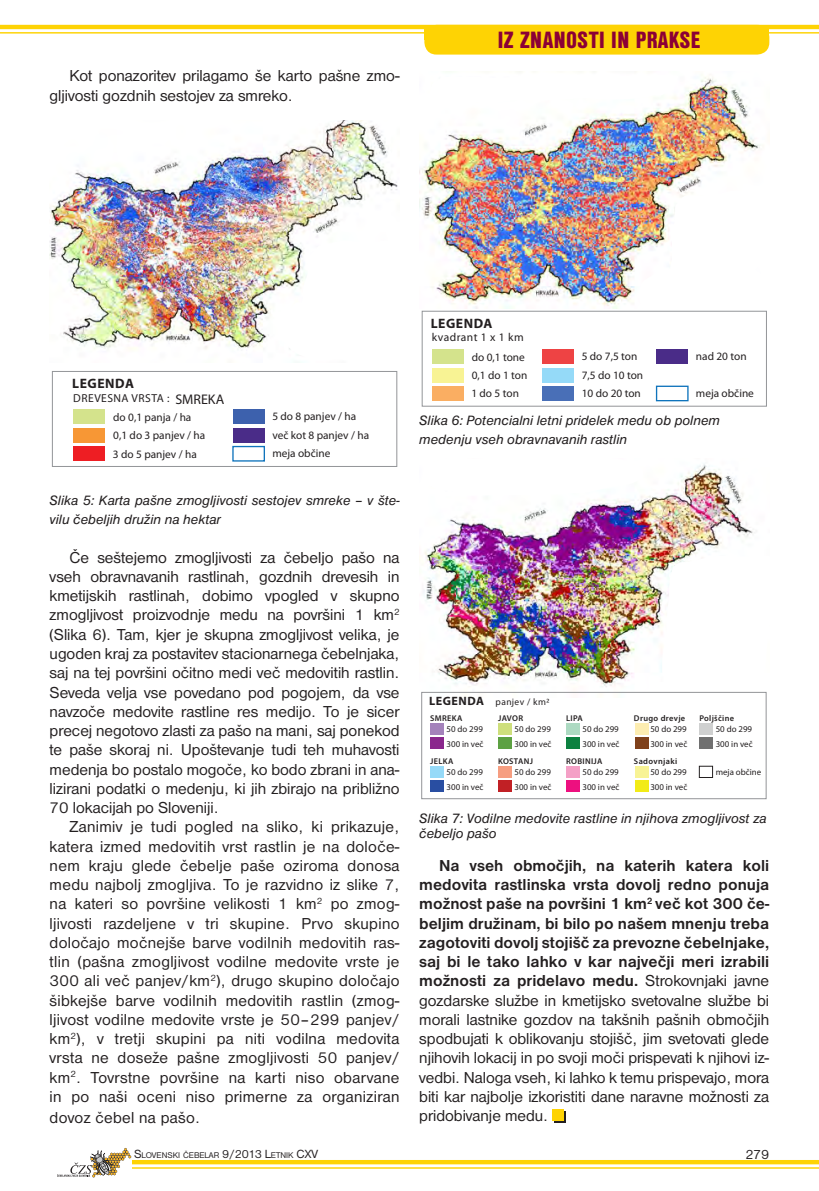
<style>
.page{position:relative;width:819px;height:1191px;background:#fff}
.page>*{position:absolute;margin:0;border:0;box-sizing:border-box;transform-origin:0 0}
.t1{font:24.5px "Nimbus San DCE Blac Cond";letter-spacing:.015em;color:#8b0036}
.t2{font:16.45px/19.2px "Nimbus San DCE";color:#231f20;text-align:justify}
.t3{font:16.45px "Nimbus San DCE";letter-spacing:.02em;color:#231f20}
.t4{font:italic 14px/19.2px "Nimbus San DCE";color:#231f20}
.t5{font:14px "Myriad Pro";color:#231f20}
.t6{font:14px "Nimbus San DCE";color:#231f20}
.t7{font:700 13.65px "Myriad Pro";letter-spacing:.04em;color:#231f20}
.t8{font:11.55px "Myriad Pro";letter-spacing:.04em;color:#231f20}
.t9{font:11.38px/18.4px "Myriad Pro";color:#231f20}
.t10{font:9.45px "Myriad Pro";letter-spacing:.04em;color:#231f20}
.t11{font:8.92px/14.3px "Myriad Pro";color:#231f20}
.t12{font:8.58px "Nimbus San DCE";color:#231f20}
.t13{font:600 8.4px "Myriad Pro";letter-spacing:.04em;color:#231f20}
.s1{font-weight:700;font-size:12.08px}
.s2{font-weight:700}
.s3{font-size:12.25px}
</style>
<div class="page">
<hr style="left:81px;top:1160px;width:738px;height:4px;background:#fed304">
<hr style="left:81px;top:1167px;width:738px;height:1px;background:#fed304">
<svg style="left:57px;top:1148px;width:74px;height:29px"></svg>
<div style="left:424px;top:25px;width:345px;height:30px;background:#fed304;border-radius:12px"></div>
<hr style="left:0;top:25px;width:819px;height:4px;background:#fed304">
<hr style="left:0;top:32px;width:819px;height:2px;background:#fed304">
<div style="left:424px;top:25px;width:345px;height:15px;background:#fed304"></div>
<img style="left:419px;top:71px;width:341px;height:237px">
<svg style="left:429px;top:74px;width:249px;height:31px"></svg>
<img style="left:50px;top:121px;width:348px;height:229px">
<div style="left:74px;top:409px;width:31px;height:15px;background:#d4e38c"></div>
<div style="left:74px;top:428px;width:31px;height:14px;background:#f79735"></div>
<div style="left:74px;top:446px;width:31px;height:15px;background:#ee1e23"></div>
<div style="left:233px;top:409px;width:31px;height:15px;background:#3d61ad"></div>
<div style="left:233px;top:428px;width:31px;height:14px;background:#4a2c88"></div>
<div style="left:232px;top:446px;width:33px;height:15px;border:1px solid #1074bc"></div>
<div style="left:52px;top:371px;width:345px;height:96px;border:1px solid #939598"></div>
<img style="left:419px;top:464px;width:334px;height:228px">
<svg style="left:424px;top:464px;width:219px;height:32px"></svg>
<div style="left:554px;top:1111px;width:11px;height:11px;background:#fed304"></div>
<div style="left:552px;top:1109px;width:11px;height:11px;background:#fed304"></div>
<svg style="left:278px;top:234px;width:146px;height:132px"></svg>
<svg style="left:638px;top:186px;width:129px;height:148px"></svg>
<svg style="left:638px;top:555px;width:129px;height:190px"></svg>
<div style="left:432px;top:349px;width:31px;height:15px;background:#d4e38c"></div>
<div style="left:432px;top:368px;width:31px;height:14px;background:#f8f394"></div>
<div style="left:432px;top:386px;width:31px;height:15px;background:#faae62"></div>
<div style="left:542px;top:349px;width:31px;height:15px;background:#ee4344"></div>
<div style="left:542px;top:368px;width:31px;height:14px;background:#95daf8"></div>
<div style="left:542px;top:386px;width:31px;height:15px;background:#496fb7"></div>
<div style="left:422px;top:311px;width:344px;height:95px;border:1px solid #939598"></div>
<div style="left:656px;top:349px;width:32px;height:15px;background:#4a2c88"></div>
<div style="left:656px;top:385px;width:32px;height:16px;border:1px solid #1074bc"></div>
<div style="left:430px;top:723px;width:13px;height:11px;background:#a482bb"></div>
<div style="left:430px;top:737px;width:13px;height:12px;background:#8a278d"></div>
<div style="left:430px;top:766px;width:13px;height:11px;background:#96daf8"></div>
<div style="left:430px;top:780px;width:13px;height:12px;background:#294ea2"></div>
<div style="left:498px;top:723px;width:13px;height:11px;background:#cedf7c"></div>
<div style="left:498px;top:737px;width:13px;height:12px;background:#5da143"></div>
<div style="left:498px;top:766px;width:13px;height:11px;background:#f69e81"></div>
<div style="left:498px;top:780px;width:13px;height:12px;background:#c12025"></div>
<div style="left:566px;top:723px;width:13px;height:11px;background:#addac2"></div>
<div style="left:566px;top:737px;width:13px;height:12px;background:#0c8140"></div>
<div style="left:566px;top:766px;width:13px;height:11px;background:#f4a0c6"></div>
<div style="left:566px;top:780px;width:13px;height:12px;background:#ed107f"></div>
<div style="left:635px;top:723px;width:13px;height:11px;background:#fdedb1"></div>
<div style="left:635px;top:737px;width:13px;height:12px;background:#7f411b"></div>
<div style="left:635px;top:766px;width:13px;height:11px;background:#f8f395"></div>
<div style="left:635px;top:780px;width:13px;height:12px;background:#f2eb17"></div>
<div style="left:421px;top:692px;width:345px;height:107px;border:1px solid #939598"></div>
<div style="left:699px;top:723px;width:13px;height:11px;background:#cfd0d0"></div>
<div style="left:699px;top:737px;width:13px;height:12px;background:#707070"></div>
<div style="left:699px;top:766px;width:14px;height:12px;border:1px solid #231f20"></div>
<p class="t2" style="left:50px;top:66px;width:351px;text-indent:20px">Kot ponazoritev prilagamo še karto pašne zmo&shy;gljivosti gozdnih sestojev za smreko.</p>
<h1 class="t1" style="left:497px;top:26px;width:204px">IZ ZNANOSTI IN PRAKSE</h1>
<p class="t7" style="left:72px;top:374px;width:63px">LEGENDA</p>
<p class="t8" style="left:73px;top:390px;width:132px">DREVESNA VRSTA : JELKA</p>
<p class="t9" style="left:113px;top:408px;width:94px">do 0,1 panja / ha<br>0,1 do 3 panjev / ha<br>3 do 5 panjev / ha</p>
<p class="t9" style="left:272px;top:407px;width:98px">5 do 8 panjev / ha več kot 8 panjev / ha meja občine</p>
<p class="t5" style="left:175px;top:390px;width:50px">SMREKA</p>
<p class="t4" style="left:50px;top:491px;width:351px">Slika 5: Karta pašne zmogljivosti sestojev smreke – v šte&shy;vilu čebeljih družin na hektar</p>
<p class="t2" style="left:50px;top:548px;width:351px;text-indent:20px">Če seštejemo zmogljivosti za čebeljo pašo na vseh obravnavanih rastlinah, gozdnih drevesih in kmetijskih rastlinah, dobimo vpogled v skupno zmogljivost proizvodnje medu na površini 1 km<sup>2 </sup>(Slika 6). Tam, kjer je skupna zmogljivost velika, je ugoden kraj za postavitev stacionarnega čebelnjaka, saj na tej površini očitno medi več medovitih rastlin.<br>Seveda velja vse povedano pod pogojem, da vse navzoče medovite rastline res medijo. To je sicer precej negotovo zlasti za pašo na mani, saj ponekod te paše skoraj ni. Upoštevanje tudi teh muhavosti medenja bo postalo mogoče, ko bodo zbrani in ana&shy;lizirani podatki o medenju, ki jih zbirajo na približno 70 lokacijah po Sloveniji.</p>
<p class="t2" style="left:50px;top:817px;width:351px;text-indent:20px">Zanimiv je tudi pogled na sliko, ki prikazuje, katera izmed medovitih vrst rastlin je na določe&shy;nem kraju glede čebelje paše oziroma donosa medu najbolj zmogljiva. To je razvidno iz slike 7, na kateri so površine velikosti 1 km<sup>2</sup> po zmog&shy;ljivosti razdeljene v tri skupine. Prvo skupino določajo močnejše barve vodilnih medovitih ras&shy;tlin (pašna zmogljivost vodilne medovite vrste je 300 ali več panjev/km<sup>2</sup>), drugo skupino določajo šibkejše barve vodilnih medovitih rastlin (zmog&shy;ljivost vodilne medovite vrste je 50–299 panjev/ km<sup>2</sup>), v tretji skupini pa niti vodilna medovita vrsta ne doseže pašne zmogljivosti 50 panjev/ km<sup>2</sup>. Tovrstne površine na karti niso obarvane in po naši oceni niso primerne za organiziran</p>
<p class="t3" style="left:50px;top:1108px;width:152px">dovoz čebel na pašo.</p>
<p class="t7" style="left:430px;top:314px;width:63px">LEGENDA</p>
<p class="t8" style="left:431px;top:330px;width:94px">kvadrant 1 x 1 km</p>
<p class="t9" style="left:471px;top:347px;width:57px">do 0,1 tone<br>0,1 do 1 ton<br>1 do 5 ton</p>
<p class="t9" style="left:581px;top:347px;width:63px">5 do 7,5 ton<br>7,5 do 10 ton<br>10 do 20 ton</p>
<p class="t9" style="left:696px;top:347px;width:52px">nad 20 ton</p>
<p class="t9" style="left:696px;top:384px;width:59px">meja občine</p>
<p class="t4" style="left:419px;top:411px;width:302px">Slika 6: Potencialni letni pridelek medu ob polnem medenju vseh obravnavanih rastlin</p>
<p class="t10" style="left:429px;top:696px;width:121px"><span class="s1">LEGENDA</span> panjev / km2</p>
<p class="t13" style="left:430px;top:712px;width:34px">SMREKA</p>
<p class="t11" style="left:446px;top:722px;width:38px">50 do 299<br>300 in več</p>
<p class="t13" style="left:430px;top:755px;width:25px">JELKA</p>
<p class="t11" style="left:446px;top:765px;width:38px">50 do 299<br>300 in več</p>
<p class="t13" style="left:498px;top:712px;width:27px">JAVOR</p>
<p class="t11" style="left:514px;top:722px;width:38px">50 do 299<br>300 in več</p>
<p class="t13" style="left:498px;top:755px;width:36px">KOSTANJ</p>
<p class="t11" style="left:514px;top:765px;width:38px">50 do 299<br>300 in več</p>
<p class="t13" style="left:566px;top:712px;width:18px">LIPA</p>
<p class="t11" style="left:582px;top:722px;width:38px">50 do 299<br>300 in več</p>
<p class="t13" style="left:566px;top:755px;width:38px">ROBINIJA</p>
<p class="t11" style="left:582px;top:765px;width:38px">50 do 299<br>300 in več</p>
<p class="t13" style="left:634px;top:712px;width:53px">Drugo drevje</p>
<p class="t11" style="left:650px;top:722px;width:38px">50 do 299<br>300 in več</p>
<p class="t13" style="left:634px;top:755px;width:45px">Sadovnjaki</p>
<p class="t11" style="left:650px;top:765px;width:38px">50 do 299<br>300 in več</p>
<p class="t13" style="left:699px;top:712px;width:36px">Poljščine</p>
<p class="t11" style="left:715px;top:722px;width:38px">50 do 299<br>300 in več</p>
<p class="t11" style="left:715px;top:765px;width:47px">meja občine</p>
<p class="t4" style="left:419px;top:810px;width:349px;line-height:15.8px">Slika 7: Vodilne medovite rastline in njihova zmogljivost za čebeljo pašo</p>
<p class="t2" style="left:419px;top:856px;width:351px;text-indent:20px"><span class="s2">Na vseh območjih, na katerih katera koli medovita rastlinska vrsta dovolj redno ponuja možnost paše na površini 1 km</span><sup>2</sup> <span class="s2">več kot 300 če&shy;beljim družinam, bi bilo po našem mnenju treba zagotoviti dovolj stojišč za prevozne čebelnjake, saj bi le tako lahko v kar največji meri izrabili možnosti za pridelavo medu.</span> Strokovnjaki javne gozdarske službe in kmetijsko svetovalne službe bi morali lastnike gozdov na takšnih pašnih območjih spodbujati k oblikovanju stojišč, jim svetovati glede njihovih lokacij in po svoji moči prispevati k njihovi iz&shy;vedbi. Naloga vseh, ki lahko k temu prispevajo, mora biti kar najbolje izkoristiti dane naravne možnosti za pridobivanje medu.</p>
<p class="t12" style="left:134px;top:1150px;width:185px"><span class="s3">S</span>LOVENSKI ČEBELAR <span class="s3">9/2013 L</span>ETNIK <span class="s3">CXV</span></p>
<p class="t6" style="left:745px;top:1146px;width:25px">279</p>
</div>
